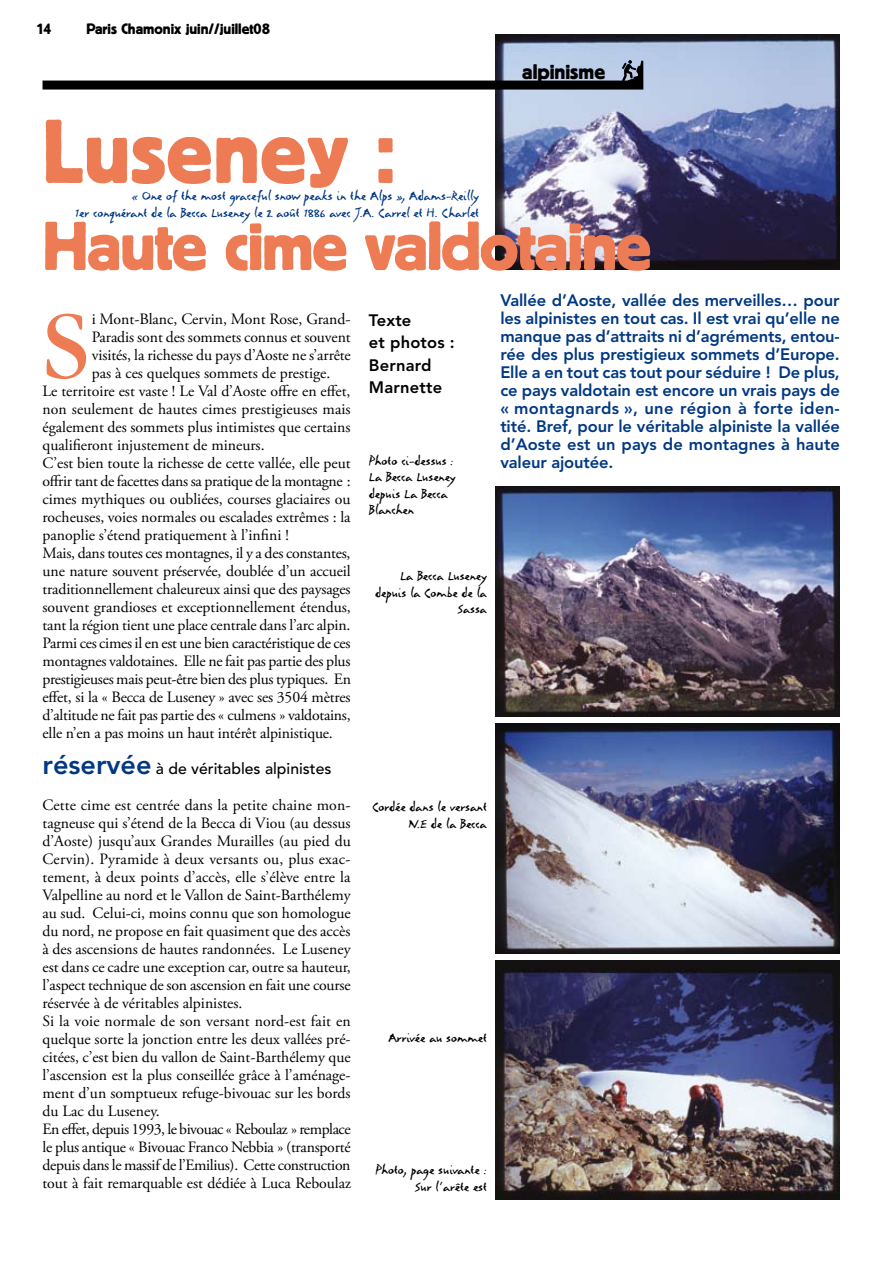
<style>
.page{position:relative;width:893px;height:1263px;background:#fff}
.page>*{position:absolute;margin:0;border:0;box-sizing:border-box;transform-origin:0 0}
.t1{font:102.45px "Garamond";color:#ed7b54}
.t2{font:90px "Block BE";color:#ed7b54}
.t3{font:69px "Block BE";letter-spacing:-.02em;color:#ed7b54}
.t4{font:21px "Block BE";color:#000}
.t5{font:800 16.5px/18px "Avenir";letter-spacing:-.01em;color:#003882;text-align:justify}
.t6{font:16.5px/16.5px "Lettres Eclatees";color:#000;text-align:right}
.t7{font:16.5px/16.5px "Lettres Eclatees";color:#003882;text-align:right}
.t8{font:800 16.5px/22.5px "Avenir";color:#000}
.t9{font:15.75px/18px "Adobe Garamond Pro";color:#000}
.t10{font:15.75px "Adobe Garamond Pro";letter-spacing:-.02em;color:#000}
.t11{font:500 15.75px "Avenir";color:#000}
.t12{font:15px "Block BE";color:#000}
.s1{font-weight:800;font-size:27px;color:#003882}
</style>
<div class="page">
<img style="left:496px;top:961px;width:344px;height:238px">
<img style="left:496px;top:34px;width:344px;height:236px">
<img style="left:496px;top:486px;width:344px;height:230px">
<img style="left:496px;top:724px;width:344px;height:229px">
<div style="left:43px;top:81px;width:600px;height:9px;background:#000"></div>
<svg style="left:622px;top:60px;width:21px;height:21px"></svg>
<p class="t12" style="left:36px;top:20px;width:17px">14</p>
<p class="t12" style="left:86px;top:20px;width:185px">Paris Chamonix juin//juillet08</p>
<h3 class="t4" style="left:522px;top:60px;width:85px">alpinisme</h3>
<h2 class="t2" style="left:43px;top:101px;width:356px">Luseney :</h2>
<h3 class="t3" style="left:43px;top:207px;width:611px">Haute cime valdotaine</h3>
<p class="t7" style="left:75px;top:189px;width:406px">« One of the most graceful snow peaks in the Alps », Adams-Reilly<br>1er conquérant de la Becca Luseney le 2 août 1886 avec J.A. Carrel et H. Charlet</p>
<h1 class="t1" style="left:43px;top:292px;width:49px">S</h1>
<p class="t9" style="left:92px;top:311px;width:260px">i Mont-Blanc, Cervin, Mont Rose, Grand-</p>
<p class="t9" style="left:92px;top:329px;width:260px">Paradis sont des sommets connus et souvent</p>
<p class="t9" style="left:92px;top:347px;width:261px">visités, la richesse du pays d’Aoste ne s’arrête</p>
<p class="t9" style="left:92px;top:365px;width:240px">pas à ces quelques sommets de prestige.</p>
<p class="t9" style="left:43px;top:383px;width:310px">Le territoire est vaste ! Le Val d’Aoste offre en effet,</p>
<p class="t9" style="left:43px;top:401px;width:310px">non seulement de hautes cimes prestigieuses mais</p>
<p class="t9" style="left:43px;top:419px;width:310px">également des sommets plus intimistes que certains</p>
<p class="t9" style="left:43px;top:437px;width:224px">qualifieront injustement de mineurs.</p>
<p class="t9" style="left:43px;top:455px;width:310px">C’est bien toute la richesse de cette vallée, elle peut</p>
<p class="t10" style="left:43px;top:472px;width:310px">offrir tant de facettes dans sa pratique de la montagne :</p>
<p class="t9" style="left:43px;top:491px;width:310px">cimes mythiques ou oubliées, courses glaciaires ou</p>
<p class="t9" style="left:43px;top:509px;width:310px">rocheuses, voies normales ou escalades extrêmes : la</p>
<p class="t9" style="left:43px;top:527px;width:248px">panoplie s’étend pratiquement à l’infini !</p>
<p class="t9" style="left:43px;top:545px;width:309px">Mais, dans toutes ces montagnes, il y a des constantes,</p>
<p class="t9" style="left:43px;top:563px;width:310px">une nature souvent préservée, doublée d’un accueil</p>
<p class="t9" style="left:43px;top:581px;width:310px">traditionnellement chaleureux ainsi que des paysages</p>
<p class="t9" style="left:43px;top:599px;width:310px">souvent grandioses et exceptionnellement étendus,</p>
<p class="t9" style="left:43px;top:617px;width:309px">tant la région tient une place centrale dans l’arc alpin.</p>
<p class="t10" style="left:43px;top:634px;width:310px">Parmi ces cimes il en est une bien caractéristique de ces</p>
<p class="t9" style="left:43px;top:653px;width:310px">montagnes valdotaines. Elle ne fait pas partie des plus</p>
<p class="t10" style="left:43px;top:670px;width:310px">prestigieuses mais peut-être bien des plus typiques. En</p>
<p class="t9" style="left:43px;top:689px;width:310px">effet, si la « Becca de Luseney » avec ses 3504 mètres</p>
<p class="t9" style="left:43px;top:707px;width:310px">d’altitude ne fait pas partie des « culmens » valdotains,</p>
<p class="t9" style="left:43px;top:725px;width:292px">elle n’en a pas moins un haut intérêt alpinistique.</p>
<p class="t11" style="left:43px;top:759px;width:290px"><span class="s1">réservée</span> à de véritables alpinistes</p>
<p class="t9" style="left:43px;top:797px;width:310px">Cette cime est centrée dans la petite chaine mon&shy;tagneuse qui s’étend de la Becca di Viou (au dessus d’Aoste) jusqu’aux Grandes Murailles (au pied du Cervin). Pyramide à deux versants ou, plus exac&shy;tement, à deux points d’accès, elle s’élève entre la Valpelline au nord et le Vallon de Saint-Barthélemy au sud. Celui-ci, moins connu que son homologue du nord, ne propose en fait quasiment que des accès à des ascensions de hautes randonnées. Le Luseney est dans ce cadre une exception car, outre sa hauteur, l’aspect technique de son ascension en fait une course réservée à de véritables alpinistes.<br>Si la voie normale de son versant nord-est fait en quelque sorte la jonction entre les deux vallées pré&shy;citées, c’est bien du vallon de Saint-Barthélemy que l’ascension est la plus conseillée grâce à l’aménage&shy;ment d’un somptueux refuge-bivouac sur les bords du Lac du Luseney.<br>En effet, depuis 1993, le bivouac « Reboulaz » remplace le plus antique « Bivouac Franco Nebbia » (transporté depuis dans le massif de l’Emilius). Cette construction tout à fait remarquable est dédiée à Luca Reboulaz</p>
<p class="t8" style="left:369px;top:309px;width:87px">Texte<br>et photos :<br>Bernard<br>Marnette</p>
<p class="t6" style="left:369px;top:454px;width:88px;text-align:left">Photo ci-dessus :<br>La Becca Luseney depuis La Becca<br>Blanchen</p>
<p class="t5" style="left:500px;top:291px;width:341px">Vallée d’Aoste, vallée des merveilles… pour les alpinistes en tout cas. Il est vrai qu’elle ne manque pas d’attraits ni d’agréments, entou&shy;rée des plus prestigieux sommets d’-Eu- rope.<br>Elle a en tout cas tout pour séduire ! De plus, ce pays valdotain est encore un vrais pays de « montagnards », une région à forte iden&shy;tité. Bref, pour le véritable alpiniste la vallée d’Aoste est un pays de montagnes à haute valeur ajoutée.</p>
<p class="t6" style="left:375px;top:569px;width:113px">La Becca Luseney depuis la Combe de la<br>Sassa</p>
<p class="t6" style="left:372px;top:800px;width:116px">Cordée dans le versant<br>N.E de la Becca</p>
<p class="t6" style="left:388px;top:1031px;width:100px">Arrivée au sommet</p>
<p class="t6" style="left:375px;top:1163px;width:113px">Photo, page suivante :<br>Sur l’arête est</p>
</div>
